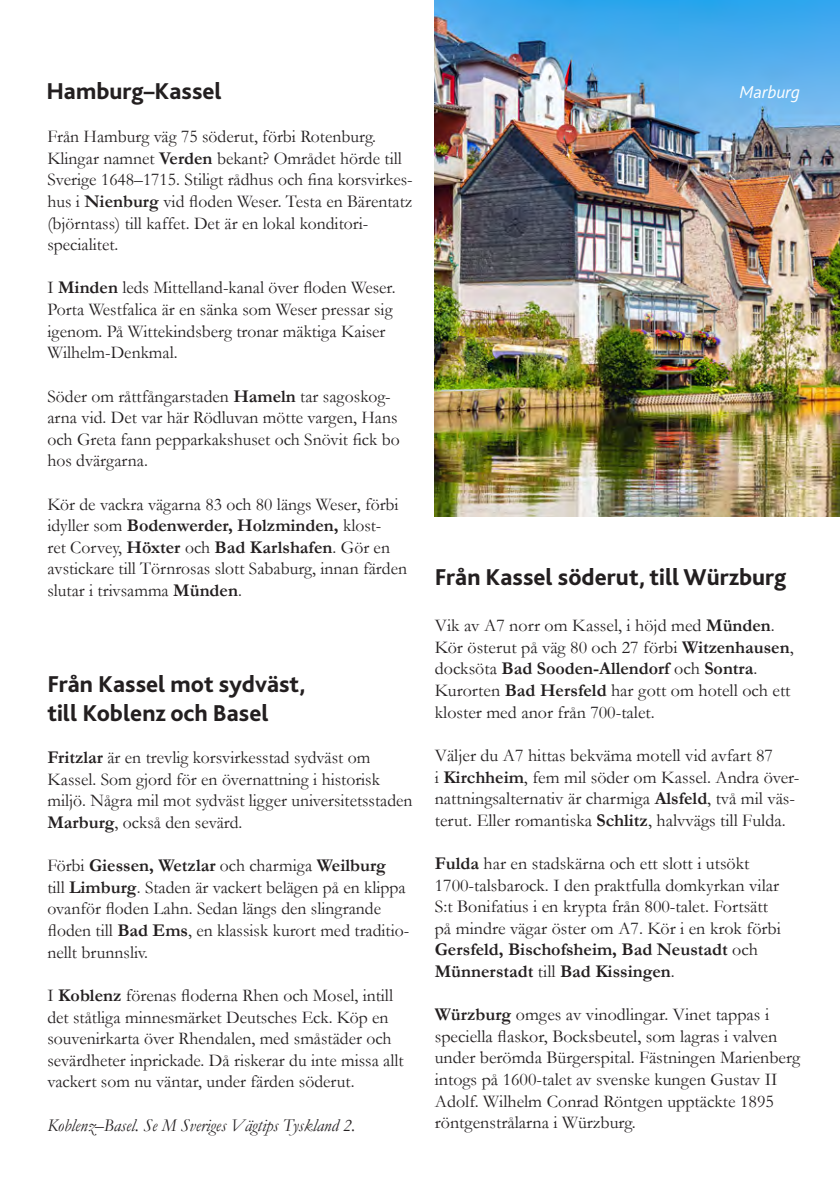
<style>
.page{position:relative;width:840px;height:1191px;background:#fff}
.page>*{position:absolute;margin:0;border:0;box-sizing:border-box;transform-origin:0 0}
.t1{font:800 24px/28.8px "Bliss 2";color:#231f20}
.t2{font:18px/21.6px "Garamond";color:#231f20}
.t3{font:italic 18px "Garamond";color:#231f20}
.t4{font:italic 300 18px "Bliss 2";color:#fff}
.s1{font-weight:700}
</style>
<div class="page">
<img style="left:434px;top:0;width:405px;height:516px">
<h1 class="t1" style="left:46px;top:76px;width:177px">Hamburg–Kassel</h1>
<p class="t4" style="left:739px;top:81px;width:62px">Marburg</p>
<p class="t2" style="left:47px;top:125px;width:366px">Från Hamburg väg 75 söderut, förbi Rotenburg.<br>Klingar namnet <span class="s1">Verden</span> bekant? Området hörde till Sverige 1648–1715. Stiligt rådhus och fina korsvirkes&shy;hus i <span class="s1">Nienburg</span> vid floden Weser. Testa en Bärentatz (björntass) till kaffet. Det är en lokal konditori&shy;specialitet.</p>
<p class="t2" style="left:47px;top:276px;width:349px">I <span class="s1">Minden</span> leds Mittelland-kanal över floden Weser.<br>Porta Westfalica är en sänka som Weser pressar sig igenom. På Wittekindsberg tronar mäktiga Kaiser Wilhelm-Denkmal.</p>
<p class="t2" style="left:47px;top:384px;width:353px">Söder om råttfångarstaden <span class="s1">Hameln</span> tar sagoskog&shy;arna vid. Det var här Rödluvan mötte vargen, Hans och Greta fann pepparkakshuset och Snövit fick bo hos dvärgarna.</p>
<p class="t2" style="left:47px;top:492px;width:361px">Kör de vackra vägarna 83 och 80 längs Weser, förbi idyller som <span class="s1">Bodenwerder, Holzminden,</span> klost-<br>ret Corvey, <span class="s1">Höxter</span> och <span class="s1">Bad Karlshafen</span>. Gör en avstickare till Törnrosas slott Sababurg, innan färden slutar i trivsamma <span class="s1">Münden</span>.</p>
<h1 class="t1" style="left:47px;top:669px;width:259px">Från Kassel mot sydväst, till Koblenz och Basel</h1>
<p class="t2" style="left:47px;top:746px;width:366px"><span class="s1">Fritzlar</span> är en trevlig korsvirkesstad sydväst om Kassel. Som gjord för en övernattning i historisk miljö. Några mil mot sydväst ligger universitetsstaden <span class="s1">Marburg</span>, också den sevärd.</p>
<p class="t2" style="left:47px;top:854px;width:363px">Förbi <span class="s1">Giessen, Wetzlar</span> och charmiga <span class="s1">Weilburg<br></span>till <span class="s1">Limburg</span>. Staden är vackert belägen på en klippa ovanför floden Lahn. Sedan längs den slingrande floden till <span class="s1">Bad Ems</span>, en klassisk kurort med traditio&shy;nellt brunnsliv.</p>
<p class="t2" style="left:47px;top:984px;width:357px">I <span class="s1">Koblenz</span> förenas floderna Rhen och Mosel, intill det ståtliga minnesmärket Deutsches Eck. Köp en souvenirkarta över Rhendalen, med småstäder och sevärdheter inprickade. Då riskerar du inte missa allt vackert som nu väntar, under färden söderut.</p>
<p class="t3" style="left:47px;top:1112px;width:309px">Koblenz–Basel. Se M Sveriges Vägtips Tyskland 2.</p>
<h1 class="t1" style="left:434px;top:562px;width:353px">Från Kassel söderut, till Würzburg</h1>
<p class="t2" style="left:434px;top:614px;width:360px">Vik av A7 norr om Kassel, i höjd med <span class="s1">Münden</span>.<br>Kör österut på väg 80 och 27 förbi <span class="s1">Witzenhausen</span>, docksöta <span class="s1">Bad Sooden-Allendorf</span> och <span class="s1">Sontra</span>.<br>Kurorten <span class="s1">Bad Hersfeld</span> har gott om hotell och ett kloster med anor från 700-talet.</p>
<p class="t2" style="left:434px;top:744px;width:366px">Väljer du A7 hittas bekväma motell vid avfart 87<br>i <span class="s1">Kirchheim</span>, fem mil söder om Kassel. Andra över&shy;nattningsalternativ är charmiga <span class="s1">Alsfeld</span>, två mil väs&shy;terut. Eller romantiska <span class="s1">Schlitz</span>, halvvägs till Fulda.</p>
<p class="t2" style="left:434px;top:852px;width:347px"><span class="s1">Fulda</span> har en stadskärna och ett slott i utsökt 1700-talsbarock. I den praktfulla domkyrkan vilar S:t Bonifatius i en krypta från 800-talet. Fortsätt på mindre vägar öster om A7. Kör i en krok förbi <span class="s1">Gersfeld, Bischofsheim, Bad Neustadt</span> och <span class="s1">Münnerstadt</span> till <span class="s1">Bad Kissingen</span>.</p>
<p class="t2" style="left:434px;top:1003px;width:366px"><span class="s1">Würzburg</span> omges av vinodlingar. Vinet tappas i speciella flaskor, Bocksbeutel, som lagras i valven under berömda Bürgerspital. Fästningen Marienberg intogs på 1600-talet av svenske kungen Gustav II Adolf. Wilhelm Conrad Röntgen upptäckte 1895 röntgenstrålarna i Würzburg.</p>
</div>
